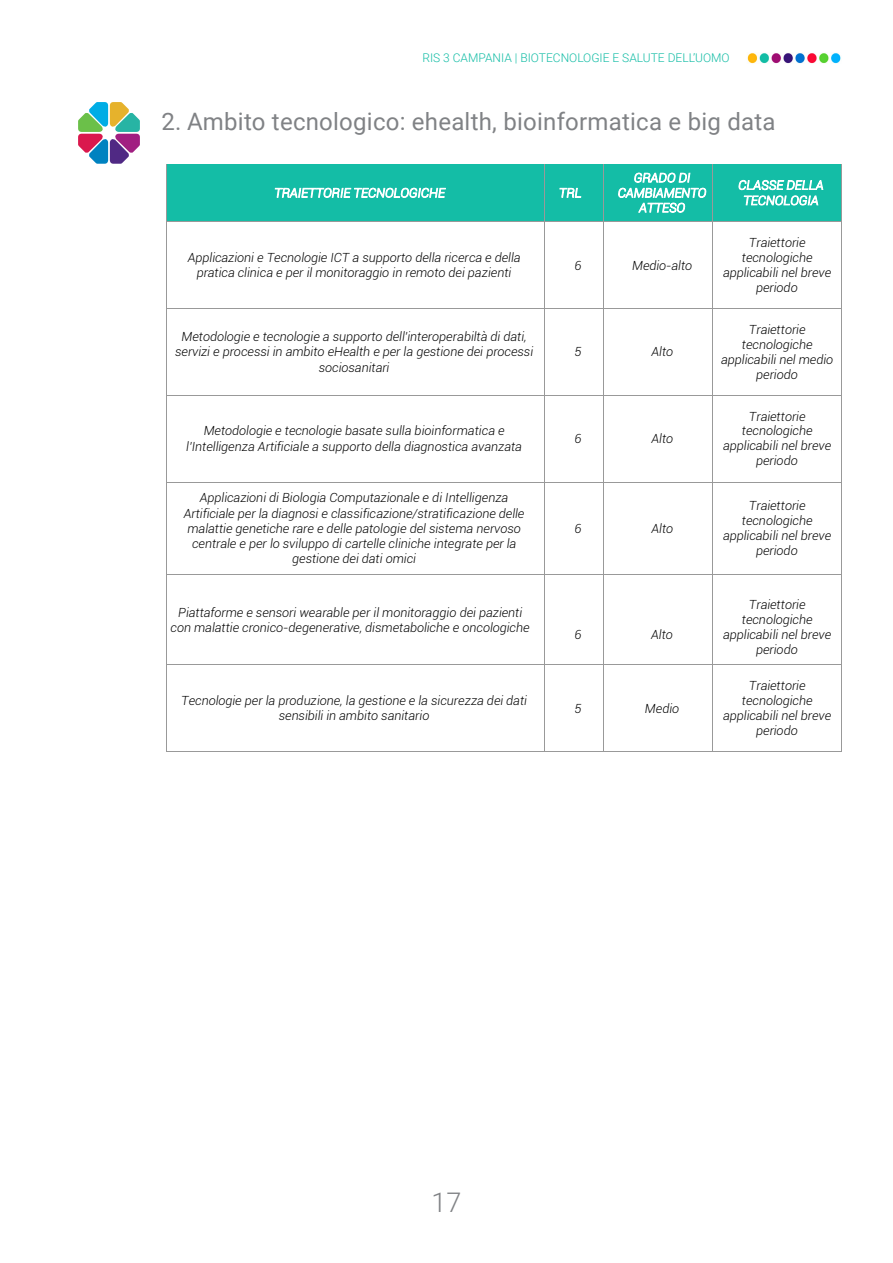
<style>
.page{position:relative;width:893px;height:1263px;background:#fff}
.page>*{position:absolute;margin:0;border:0;box-sizing:border-box;transform-origin:0 0}
.t1{font:300 27px "Roboto";color:#808285}
.t2{font:24px "Roboto";letter-spacing:.01em;color:#808285}
.t3{font:italic 300 12.6px/14.9px "Roboto";color:#000;text-align:center}
.t4{font:italic 300 12.6px/15px "Roboto";color:#fff;text-align:center}
.t5{font:300 12px "Roboto";color:#14bda6}
</style>
<div class="page">
<svg style="left:78px;top:102px;width:62px;height:62px"></svg>
<div style="left:167px;top:164px;width:377px;height:57px;background:#14bda6"></div>
<div style="left:545px;top:164px;width:58px;height:57px;background:#14bda6"></div>
<div style="left:604px;top:164px;width:108px;height:57px;background:#14bda6"></div>
<div style="left:713px;top:164px;width:128px;height:57px;background:#14bda6"></div>
<hr style="left:166px;top:164px;width:1px;height:57px;background:#999">
<hr style="left:544px;top:164px;width:1px;height:57px;background:#999">
<hr style="left:603px;top:164px;width:1px;height:57px;background:#999">
<hr style="left:712px;top:164px;width:1px;height:57px;background:#999">
<hr style="left:841px;top:164px;width:1px;height:57px;background:#999">
<hr style="left:167px;top:221px;width:377px;height:1px;background:#999">
<hr style="left:545px;top:221px;width:58px;height:1px;background:#999">
<hr style="left:603px;top:221px;width:109px;height:1px;background:#999">
<hr style="left:713px;top:221px;width:128px;height:1px;background:#999">
<hr style="left:166px;top:230px;width:1px;height:78px;background:#999">
<hr style="left:544px;top:230px;width:1px;height:78px;background:#999">
<hr style="left:603px;top:230px;width:1px;height:78px;background:#999">
<hr style="left:712px;top:230px;width:1px;height:78px;background:#999">
<hr style="left:841px;top:230px;width:1px;height:78px;background:#999">
<hr style="left:167px;top:308px;width:377px;height:1px;background:#999">
<hr style="left:545px;top:308px;width:58px;height:1px;background:#999">
<hr style="left:603px;top:308px;width:109px;height:1px;background:#999">
<hr style="left:713px;top:308px;width:128px;height:1px;background:#999">
<hr style="left:166px;top:317px;width:1px;height:78px;background:#999">
<hr style="left:544px;top:317px;width:1px;height:78px;background:#999">
<hr style="left:603px;top:317px;width:1px;height:78px;background:#999">
<hr style="left:712px;top:317px;width:1px;height:78px;background:#999">
<hr style="left:841px;top:317px;width:1px;height:78px;background:#999">
<hr style="left:167px;top:395px;width:377px;height:1px;background:#999">
<hr style="left:545px;top:395px;width:58px;height:1px;background:#999">
<hr style="left:603px;top:395px;width:109px;height:1px;background:#999">
<hr style="left:713px;top:395px;width:128px;height:1px;background:#999">
<hr style="left:166px;top:404px;width:1px;height:78px;background:#999">
<hr style="left:544px;top:404px;width:1px;height:78px;background:#999">
<hr style="left:603px;top:404px;width:1px;height:78px;background:#999">
<hr style="left:712px;top:404px;width:1px;height:78px;background:#999">
<hr style="left:841px;top:404px;width:1px;height:78px;background:#999">
<hr style="left:167px;top:482px;width:377px;height:1px;background:#999">
<hr style="left:545px;top:482px;width:58px;height:1px;background:#999">
<hr style="left:603px;top:482px;width:109px;height:1px;background:#999">
<hr style="left:713px;top:482px;width:128px;height:1px;background:#999">
<hr style="left:166px;top:490px;width:1px;height:84px;background:#999">
<hr style="left:544px;top:490px;width:1px;height:84px;background:#999">
<hr style="left:603px;top:490px;width:1px;height:84px;background:#999">
<hr style="left:712px;top:490px;width:1px;height:84px;background:#999">
<hr style="left:841px;top:490px;width:1px;height:84px;background:#999">
<hr style="left:167px;top:574px;width:377px;height:1px;background:#999">
<hr style="left:545px;top:574px;width:58px;height:1px;background:#999">
<hr style="left:603px;top:574px;width:109px;height:1px;background:#999">
<hr style="left:713px;top:574px;width:128px;height:1px;background:#999">
<hr style="left:166px;top:583px;width:1px;height:82px;background:#999">
<hr style="left:544px;top:583px;width:1px;height:82px;background:#999">
<hr style="left:603px;top:583px;width:1px;height:82px;background:#999">
<hr style="left:712px;top:583px;width:1px;height:82px;background:#999">
<hr style="left:841px;top:583px;width:1px;height:82px;background:#999">
<hr style="left:167px;top:665px;width:377px;height:1px;background:#999">
<hr style="left:545px;top:665px;width:58px;height:1px;background:#999">
<hr style="left:603px;top:665px;width:109px;height:1px;background:#999">
<hr style="left:713px;top:665px;width:128px;height:1px;background:#999">
<hr style="left:166px;top:673px;width:1px;height:78px;background:#999">
<hr style="left:167px;top:751px;width:377px;height:1px;background:#999">
<hr style="left:544px;top:673px;width:1px;height:78px;background:#999">
<hr style="left:545px;top:751px;width:58px;height:1px;background:#999">
<hr style="left:603px;top:673px;width:1px;height:78px;background:#999">
<hr style="left:603px;top:751px;width:109px;height:1px;background:#999">
<hr style="left:712px;top:673px;width:1px;height:78px;background:#999">
<hr style="left:713px;top:751px;width:128px;height:1px;background:#999">
<hr style="left:841px;top:673px;width:1px;height:78px;background:#999">
<img style="left:747px;top:53px;width:94px;height:11px">
<p class="t5" style="left:422px;top:49px;width:309px">RIS 3 CAMPANIA | BIOTECNOLOGIE E SALUTE DELL’UOMO</p>
<p class="t2" style="left:162px;top:105px;width:615px">2. Ambito tecnologico: ehealth, bioinformatica e big data</p>
<p class="t4" style="left:274px;top:185px;width:172px">TRAIETTORIE TECNOLOGICHE</p>
<p class="t4" style="left:559px;top:185px;width:24px">TRL</p>
<p class="t4" style="left:618px;top:170px;width:90px">GRADO DI<br>CAMBIAMENTO<br>ATTESO</p>
<p class="t4" style="left:738px;top:177px;width:87px;line-height:15.5px">CLASSE DELLA<br>TECNOLOGIA</p>
<p class="t3" style="left:188px;top:250px;width:334px">Applicazioni e Tecnologie ICT a supporto della ricerca e della pratica clinica e per il monitoraggio in remoto dei pazienti</p>
<p class="t3" style="left:575px;top:257px;width:8px">6</p>
<p class="t3" style="left:632px;top:257px;width:62px">Medio-alto</p>
<p class="t3" style="left:175px;top:329px;width:360px">Metodologie e tecnologie a supporto dell'interoperabiltà di dati, servizi e processi in ambito eHealth e per la gestione dei processi sociosanitari</p>
<p class="t3" style="left:575px;top:344px;width:8px">5</p>
<p class="t3" style="left:651px;top:344px;width:23px">Alto</p>
<p class="t3" style="left:186px;top:423px;width:337px">Metodologie e tecnologie basate sulla bioinformatica e l’Intelligenza Artificiale a supporto della diagnostica avanzata</p>
<p class="t3" style="left:575px;top:431px;width:8px">6</p>
<p class="t3" style="left:651px;top:431px;width:23px">Alto</p>
<p class="t3" style="left:184px;top:490px;width:342px">Applicazioni di Biologia Computazionale e di Intelligenza Artificiale per la diagnosi e classificazione/stratificazione delle malattie genetiche rare e delle patologie del sistema nervoso centrale e per lo sviluppo di cartelle cliniche integrate per la gestione dei dati omici</p>
<p class="t3" style="left:171px;top:604px;width:360px">Piattaforme e sensori wearable per il monitoraggio dei pazienti con malattie cronico-degenerative, dismetaboliche e oncologiche</p>
<p class="t3" style="left:574px;top:520px;width:8px">6</p>
<p class="t3" style="left:651px;top:520px;width:23px">Alto</p>
<p class="t3" style="left:575px;top:627px;width:8px">6</p>
<p class="t3" style="left:651px;top:627px;width:23px">Alto</p>
<p class="t3" style="left:181px;top:693px;width:347px">Tecnologie per la produzione, la gestione e la sicurezza dei dati sensibili in ambito sanitario</p>
<p class="t3" style="left:575px;top:700px;width:8px">5</p>
<p class="t3" style="left:645px;top:700px;width:36px">Medio</p>
<p class="t3" style="left:723px;top:235px;width:110px">Traiettorie tecnologiche applicabili nel breve periodo</p>
<p class="t3" style="left:721px;top:322px;width:113px">Traiettorie tecnologiche applicabili nel medio periodo</p>
<p class="t3" style="left:723px;top:408px;width:110px">Traiettorie tecnologiche applicabili nel breve periodo</p>
<p class="t3" style="left:723px;top:498px;width:110px">Traiettorie tecnologiche applicabili nel breve periodo</p>
<p class="t3" style="left:723px;top:597px;width:110px">Traiettorie tecnologiche applicabili nel breve periodo</p>
<p class="t3" style="left:723px;top:678px;width:110px">Traiettorie tecnologiche applicabili nel breve periodo</p>
<h1 class="t1" style="left:431px;top:1183px;width:31px">17</h1>
</div>
